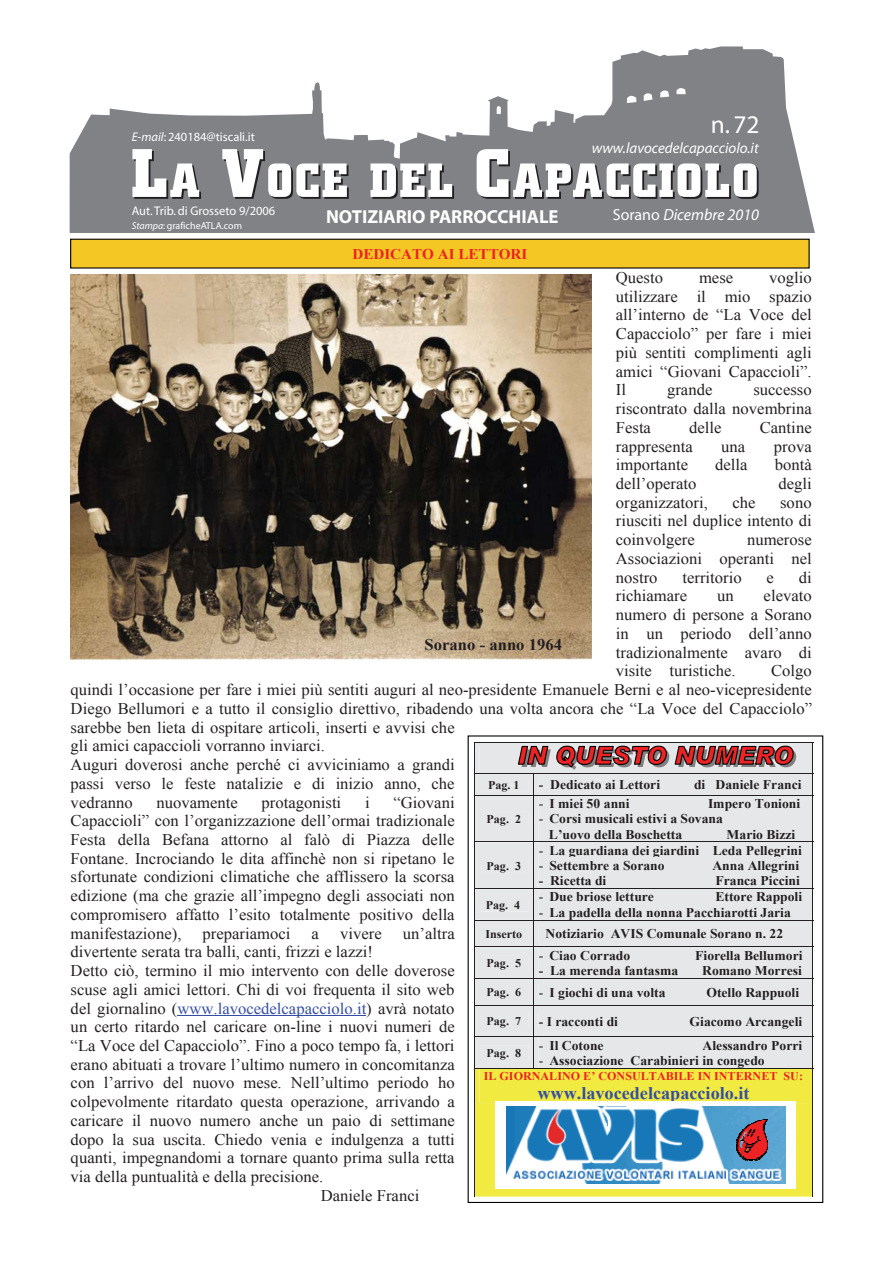
<style>
.page{position:relative;width:893px;height:1263px;background:#fff}
.page>*{position:absolute;margin:0;border:0;box-sizing:border-box;transform-origin:0 0}
.t1{font:25.5px "Myriad";color:#fff}
.t2{font:700 18.9px "Myriad";color:#fff}
.t3{font:700 17.7px "Times New Roman";color:#344ea2}
.t4{font:16.2px/18.8px "Times New Roman";color:#231f20;text-align:justify}
.t5{font:16.2px "Times New Roman";color:#344ea2}
.t6{font:700 16.2px "Times New Roman";color:#231f20}
.t7{font:italic 16.05px "Myriad";color:#fff}
.t8{font:italic 15px "Myriad";color:#fff}
.t9{font:700 14.85px "Times New Roman";color:#ed2224}
.t10{font:700 13.35px/15.3px "Times New Roman";color:#231f20}
.t11{font:12.6px "Myriad";color:#fff}
.t12{font:700 11.85px "Times New Roman";color:#231f20}
.t13{font:700 11.85px "Times New Roman";color:#ed2224}
.t14{font:10.05px "Myriad";color:#fff}
.s1{font-style:italic}
.s2{font-style:normal}
.s3{font-weight:400}
.s4{color:#231f20}
</style>
<div class="page">
<svg style="left:70px;top:46px;width:745px;height:187px;fill:#808285"></svg>
<svg style="left:132px;top:149px;width:69px;height:50px"></svg>
<svg style="left:222px;top:149px;width:127px;height:50px"></svg>
<svg style="left:370px;top:163px;width:84px;height:36px"></svg>
<svg style="left:476px;top:149px;width:282px;height:50px"></svg>
<hr style="left:177px;top:1015px;width:189px;height:1px;background:#344ea2">
<div style="left:71px;top:239px;width:738px;height:29px;background:#f5c724"></div>
<div style="left:70px;top:239px;width:740px;height:30px;border:1px solid #010202"></div>
<img style="left:70px;top:275px;width:521px;height:384px">
<svg style="left:474px;top:742px;width:339px;height:455px;background:#cfd2c6"></svg>
<p class="t11" style="left:132px;top:132px;width:125px"><span class="s1">E-mail</span>: 240184@tiscali.it</p>
<p class="t11" style="left:132px;top:206px;width:145px">Aut. Trib. di Grosseto 9/2006</p>
<p class="t14" style="left:132px;top:222px;width:112px"><span class="s1">Stampa</span>: graficheATLA.com</p>
<p class="t2" style="left:326px;top:209px;width:234px">NOTIZIARIO PARROCCHIALE</p>
<p class="t9" style="left:352px;top:246px;width:177px">DEDICATO AI LETTORI</p>
<h1 class="t1" style="left:711px;top:115px;width:50px">n. 72</h1>
<p class="t8" style="left:592px;top:142px;width:168px">www.lavocedelcapacciolo.it</p>
<p class="t7" style="left:613px;top:209px;width:148px"><span class="s2">Sorano</span> Dicembre 2010</p>
<p class="t4" style="left:616px;top:268px;width:197px;text-indent:153px">voglio utilizzare il mio spazio all’interno de “La Voce del Capacciolo” per fare i miei più sentiti complimenti agli amici “Giovani Capaccioli”.<br>Il</p>
<p class="t4" style="left:616px;top:268px;width:49px">Questo</p>
<p class="t4" style="left:699px;top:268px;width:36px">mese</p>
<p class="t4" style="left:667px;top:381px;width:47px">grande</p>
<p class="t4" style="left:616px;top:381px;width:197px;text-indent:138px">successo riscontrato dalla novembrina Festa</p>
<p class="t4" style="left:689px;top:418px;width:34px">delle</p>
<p class="t4" style="left:760px;top:418px;width:53px">Cantine</p>
<p class="t4" style="left:616px;top:437px;width:78px">rappresenta</p>
<p class="t4" style="left:721px;top:437px;width:26px">una</p>
<p class="t4" style="left:774px;top:437px;width:39px">prova</p>
<p class="t4" style="left:616px;top:455px;width:74px">importante</p>
<p class="t4" style="left:715px;top:455px;width:34px">della</p>
<p class="t4" style="left:775px;top:455px;width:39px">bontà</p>
<p class="t4" style="left:616px;top:474px;width:82px">dell’operato</p>
<p class="t4" style="left:778px;top:474px;width:35px">degli</p>
<p class="t4" style="left:616px;top:493px;width:94px">organizzatori,</p>
<p class="t4" style="left:732px;top:493px;width:25px">che</p>
<p class="t4" style="left:616px;top:493px;width:197px;text-indent:164px">sono riusciti nel duplice intento di coinvolgere</p>
<p class="t4" style="left:616px;top:530px;width:197px;text-indent:131px">numerose Associazioni operanti nel nostro</p>
<p class="t4" style="left:682px;top:568px;width:61px">territorio</p>
<p class="t4" style="left:766px;top:568px;width:9px">e</p>
<p class="t4" style="left:799px;top:568px;width:14px">di</p>
<p class="t4" style="left:616px;top:587px;width:73px">richiamare</p>
<p class="t4" style="left:717px;top:587px;width:18px">un</p>
<p class="t4" style="left:616px;top:587px;width:197px;text-indent:148px">elevato numero di persone a Sorano in un periodo dell’anno tradizionalmente avaro di visite turistiche.</p>
<p class="t6" style="left:425px;top:635px;width:139px">Sorano - anno 1964</p>
<p class="t4" style="left:71px;top:662px;width:743px;text-align:left;text-indent:700px">Colgo quindi l’occasione per fare i miei più sentiti auguri al neo-presidente Emanuele Berni e al neo-vicepresidente Diego Bellumori e a tutto il consiglio direttivo, ribadendo una volta ancora che “La Voce del Capacciolo” sarebbe ben lieta di ospitare articoli, inserti e avvisi che<br>gli amici capaccioli vorranno inviarci.<br>Auguri doverosi anche perché ci avviciniamo a grandi<br>passi verso le feste natalizie e di inizio anno, che<br>vedranno</p>
<p class="t12" style="left:488px;top:778px;width:33px">Pag. 1</p>
<p class="t10" style="left:539px;top:777px;width:123px">- Dedicato ai Lettori</p>
<p class="t10" style="left:694px;top:777px;width:109px">di Daniele Franci</p>
<p class="t12" style="left:486px;top:812px;width:36px">Pag. 2</p>
<p class="t4" style="left:71px;top:793px;width:386px;text-indent:323px">“Giovani Capaccioli” con l’organizzazione dell’ormai tradizionale Festa della Befana attorno al falò di Piazza delle Fontane. Incrociando le dita affinchè non si ripetano le sfortunate condizioni climatiche che afflissero la scorsa edizione (ma che grazie all’impegno degli associati non compromisero affatto l’esito totalmente positivo della manifestazione),</p>
<p class="t4" style="left:156px;top:793px;width:83px">nuovamente</p>
<p class="t4" style="left:262px;top:793px;width:81px">protagonisti</p>
<p class="t4" style="left:365px;top:793px;width:6px">i</p>
<p class="t10" style="left:539px;top:796px;width:92px"><span class="s3">-</span> I miei 50 anni</p>
<p class="t10" style="left:708px;top:796px;width:94px">Impero Tonioni</p>
<p class="t10" style="left:549px;top:811px;width:175px;text-indent:-10px"><span class="s3">-</span> Corsi musicali estivi a Sovana<br>L’uovo della Boschetta</p>
<p class="t10" style="left:727px;top:827px;width:70px">Mario Bizzi</p>
<p class="t10" style="left:539px;top:843px;width:265px"><span class="s3">-</span> La guardiana dei giardini Leda Pellegrini</p>
<p class="t10" style="left:539px;top:858px;width:127px"><span class="s3">-</span> Settembre a Sorano</p>
<p class="t10" style="left:712px;top:858px;width:88px">Anna Allegrini</p>
<p class="t10" style="left:539px;top:873px;width:69px">- Ricetta di</p>
<p class="t10" style="left:715px;top:873px;width:86px">Franca Piccini</p>
<p class="t12" style="left:486px;top:859px;width:36px">Pag. 3</p>
<p class="t10" style="left:539px;top:889px;width:117px"><span class="s3">-</span> Due briose letture</p>
<p class="t10" style="left:715px;top:889px;width:88px">Ettore Rappoli</p>
<p class="t10" style="left:539px;top:905px;width:254px"><span class="s3">-</span> La padella della nonna Pacchiarotti Jaria</p>
<p class="t12" style="left:486px;top:898px;width:36px">Pag. 4</p>
<p class="t4" style="left:203px;top:924px;width:89px">prepariamoci</p>
<p class="t4" style="left:312px;top:924px;width:9px">a</p>
<p class="t4" style="left:340px;top:924px;width:43px">vivere</p>
<p class="t4" style="left:403px;top:924px;width:53px">un’altra</p>
<p class="t4" style="left:71px;top:942px;width:304px">divertente serata tra balli, canti, frizzi e lazzi!</p>
<p class="t4" style="left:71px;top:961px;width:386px">Detto ciò, termino il mio intervento con delle doverose</p>
<p class="t4" style="left:71px;top:980px;width:385px">scuse agli amici lettori. Chi di voi frequenta il sito web</p>
<p class="t5" style="left:71px;top:999px;width:385px"><span class="s4">del giornalino (</span>www.lavocedelcapacciolo.it<span class="s4">) avrà notato</span></p>
<p class="t4" style="left:71px;top:1017px;width:386px">un certo ritardo nel caricare on-line i nuovi numeri de</p>
<p class="t4" style="left:71px;top:1036px;width:385px">“La Voce del Capacciolo”. Fino a poco tempo fa, i lettori</p>
<p class="t4" style="left:71px;top:1055px;width:386px">erano abituati a trovare l’ultimo numero in concomitanza</p>
<p class="t4" style="left:71px;top:1074px;width:386px">con l’arrivo del nuovo mese. Nell’ultimo periodo ho</p>
<p class="t4" style="left:71px;top:1092px;width:386px">colpevolmente ritardato questa operazione, arrivando a</p>
<p class="t4" style="left:71px;top:1111px;width:386px">caricare il nuovo numero anche un paio di settimane</p>
<p class="t4" style="left:71px;top:1130px;width:385px">dopo la sua uscita. Chiedo venia e indulgenza a tutti</p>
<p class="t4" style="left:71px;top:1149px;width:385px">quanti, impegnandomi a tornare quanto prima sulla retta</p>
<p class="t4" style="left:71px;top:1167px;width:254px">via della puntualità e della precisione.</p>
<p class="t4" style="left:321px;top:1186px;width:100px">Daniele Franci</p>
<p class="t12" style="left:485px;top:927px;width:39px">Inserto</p>
<p class="t10" style="left:546px;top:926px;width:239px">Notiziario AVIS Comunale Sorano n. 22</p>
<p class="t12" style="left:486px;top:956px;width:36px">Pag. 5</p>
<p class="t10" style="left:539px;top:948px;width:93px"><span class="s3">-</span> Ciao Corrado</p>
<p class="t10" style="left:695px;top:948px;width:109px">Fiorella Bellumori</p>
<p class="t10" style="left:539px;top:963px;width:141px">- La merenda fantasma</p>
<p class="t10" style="left:702px;top:963px;width:101px">Romano Morresi</p>
<p class="t12" style="left:486px;top:986px;width:36px">Pag. 6</p>
<p class="t10" style="left:539px;top:985px;width:128px"><span class="s3">-</span> I giochi di una volta</p>
<p class="t10" style="left:706px;top:985px;width:94px">Otello Rappuoli</p>
<p class="t12" style="left:486px;top:1015px;width:36px">Pag. 7</p>
<p class="t10" style="left:539px;top:1013px;width:81px">- I racconti di</p>
<p class="t10" style="left:690px;top:1013px;width:114px">Giacomo Arcangeli</p>
<p class="t12" style="left:486px;top:1046px;width:36px">Pag. 8</p>
<p class="t10" style="left:539px;top:1037px;width:66px"><span class="s3">-</span> Il Cotone</p>
<p class="t10" style="left:702px;top:1037px;width:101px">Alessandro Porri</p>
<p class="t10" style="left:539px;top:1053px;width:227px"><span class="s3">-</span> Associazione Carabinieri in congedo</p>
<p class="t13" style="left:484px;top:1069px;width:321px">IL GIORNALINO E’ CONSULTABILE IN INTERNET SU:</p>
<p class="t3" style="left:537px;top:1083px;width:214px">www.lavocedelcapacciolo.it</p>
</div>
